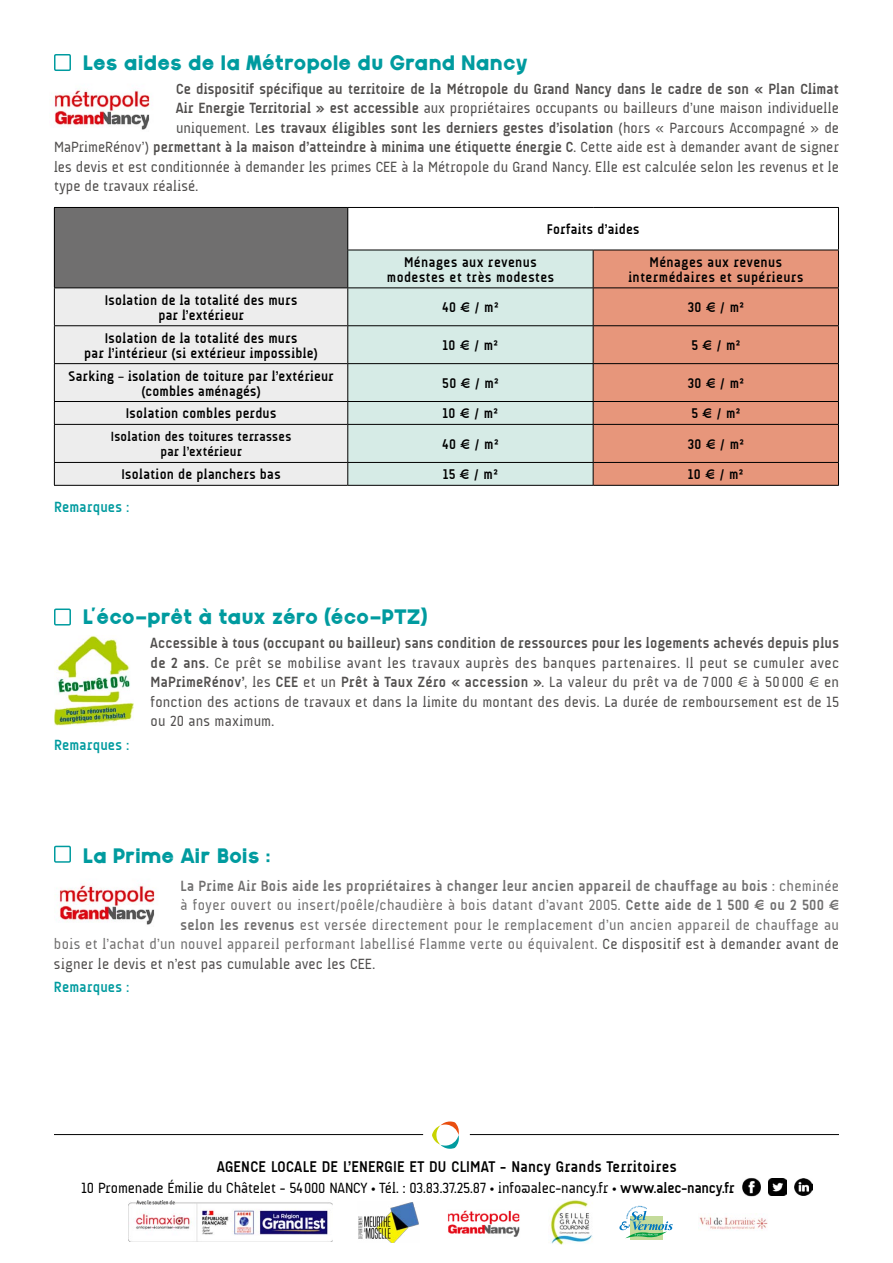
<style>
.page{position:relative;width:893px;height:1263px;background:#fff}
.page>*{position:absolute;margin:0;border:0;box-sizing:border-box;transform-origin:0 0}
.t1{font:19.5px "Gila";letter-spacing:.005em;color:#009b9f}
.t2{font:700 15.75px "A Udimat";letter-spacing:.015em;color:#000}
.t3{font:15px/19.5px "A Udimat";letter-spacing:.01em;color:#504e4d;text-align:justify}
.t4{font:700 15px "A Udimat";letter-spacing:.01em;color:#504e4d}
.t5{font:15px "A Udimat";letter-spacing:.03em;color:#706f6f}
.t6{font:15px "A Udimat";color:#000}
.t7{font:700 15px "A Udimat";letter-spacing:.035em;color:#706f6f}
.t8{font:700 15px "A Udimat";letter-spacing:.015em;color:#009b9f}
.t9{font:700 14.25px/15px "A Udimat";letter-spacing:.03em;color:#000;text-align:center}
.t10{font:700 13.5px/15.8px "A Udimat";letter-spacing:.03em;color:#000;text-align:center}
.s1{font-weight:700}
.s2{font-weight:400}
.s3{color:#504e4d}
</style>
<div class="page">
<img style="left:795px;top:1178px;width:17px;height:18px">
<img style="left:742px;top:1178px;width:19px;height:18px">
<img style="left:769px;top:1178px;width:17px;height:18px">
<hr style="left:54px;top:1134px;width:785px;height:1px;background:#000">
<div style="left:423px;top:1112px;width:47px;height:46px;background:#fff;border-radius:50%"></div>
<svg style="left:432px;top:1121px;width:27px;height:28px"></svg>
<img style="left:447px;top:1210px;width:73px;height:27px">
<div style="left:630px;top:1217px;width:32px;height:23px;background:#c4db9b"></div>
<svg style="left:619px;top:1206px;width:54px;height:32px"></svg>
<img style="left:358px;top:1202px;width:61px;height:41px">
<img style="left:549px;top:1200px;width:44px;height:44px">
<img style="left:698px;top:1216px;width:70px;height:14px">
<img style="left:128px;top:1201px;width:205px;height:40px">
<div style="left:54px;top:54px;width:17px;height:17px;border:2px solid #009b9f"></div>
<div style="left:54px;top:608px;width:17px;height:17px;border:2px solid #009b9f"></div>
<img style="left:54px;top:636px;width:80px;height:90px">
<div style="left:54px;top:846px;width:17px;height:17px;border:2px solid #009b9f"></div>
<img style="left:59px;top:885px;width:96px;height:40px">
<img style="left:54px;top:90px;width:96px;height:40px">
<div style="left:54px;top:207px;width:294px;height:81px;background:#706f6f"></div>
<div style="left:348px;top:251px;width:245px;height:234px;background:#d6ebe6"></div>
<div style="left:594px;top:251px;width:244px;height:234px;background:#e7967b"></div>
<div style="left:55px;top:288px;width:292px;height:197px;background:#ededed"></div>
<hr style="left:54px;top:207px;width:294px;height:1px;background:#000">
<hr style="left:54px;top:208px;width:1px;height:42px;background:#000">
<hr style="left:348px;top:207px;width:245px;height:1px;background:#000">
<hr style="left:347px;top:208px;width:1px;height:42px;background:#000">
<hr style="left:593px;top:207px;width:246px;height:1px;background:#000">
<hr style="left:838px;top:208px;width:1px;height:42px;background:#000">
<hr style="left:54px;top:250px;width:1px;height:37px;background:#000">
<hr style="left:347px;top:250px;width:246px;height:1px;background:#000">
<hr style="left:347px;top:250px;width:1px;height:37px;background:#000">
<hr style="left:593px;top:250px;width:246px;height:1px;background:#000">
<hr style="left:593px;top:250px;width:1px;height:37px;background:#000">
<hr style="left:838px;top:250px;width:1px;height:37px;background:#000">
<hr style="left:54px;top:287px;width:294px;height:1px;background:#000">
<hr style="left:54px;top:288px;width:1px;height:37px;background:#000">
<hr style="left:348px;top:287px;width:245px;height:1px;background:#000">
<hr style="left:347px;top:288px;width:1px;height:37px;background:#000">
<hr style="left:593px;top:287px;width:246px;height:1px;background:#000">
<hr style="left:593px;top:288px;width:1px;height:37px;background:#000">
<hr style="left:838px;top:288px;width:1px;height:37px;background:#000">
<hr style="left:54px;top:325px;width:294px;height:1px;background:#000">
<hr style="left:54px;top:326px;width:1px;height:37px;background:#000">
<hr style="left:348px;top:325px;width:245px;height:1px;background:#000">
<hr style="left:347px;top:326px;width:1px;height:37px;background:#000">
<hr style="left:593px;top:325px;width:246px;height:1px;background:#000">
<hr style="left:593px;top:326px;width:1px;height:37px;background:#000">
<hr style="left:838px;top:326px;width:1px;height:37px;background:#000">
<hr style="left:54px;top:363px;width:294px;height:1px;background:#000">
<hr style="left:54px;top:364px;width:1px;height:37px;background:#000">
<hr style="left:348px;top:363px;width:245px;height:1px;background:#000">
<hr style="left:347px;top:364px;width:1px;height:37px;background:#000">
<hr style="left:593px;top:363px;width:246px;height:1px;background:#000">
<hr style="left:593px;top:364px;width:1px;height:37px;background:#000">
<hr style="left:838px;top:364px;width:1px;height:37px;background:#000">
<hr style="left:54px;top:401px;width:294px;height:1px;background:#000">
<svg style="left:54px;top:402px;width:1px;height:22px"></svg>
<hr style="left:348px;top:401px;width:245px;height:1px;background:#000">
<svg style="left:347px;top:402px;width:1px;height:22px"></svg>
<hr style="left:593px;top:401px;width:246px;height:1px;background:#000">
<svg style="left:593px;top:402px;width:1px;height:22px"></svg>
<svg style="left:838px;top:402px;width:1px;height:22px"></svg>
<hr style="left:54px;top:424px;width:294px;height:1px;background:#000">
<hr style="left:54px;top:425px;width:1px;height:37px;background:#000">
<hr style="left:348px;top:424px;width:245px;height:1px;background:#000">
<hr style="left:347px;top:425px;width:1px;height:37px;background:#000">
<hr style="left:593px;top:424px;width:246px;height:1px;background:#000">
<hr style="left:593px;top:425px;width:1px;height:37px;background:#000">
<hr style="left:838px;top:425px;width:1px;height:37px;background:#000">
<hr style="left:54px;top:462px;width:294px;height:1px;background:#000">
<svg style="left:54px;top:463px;width:1px;height:22px"></svg>
<hr style="left:348px;top:462px;width:245px;height:1px;background:#000">
<svg style="left:347px;top:463px;width:1px;height:22px"></svg>
<hr style="left:593px;top:462px;width:246px;height:1px;background:#000">
<svg style="left:593px;top:463px;width:1px;height:22px"></svg>
<svg style="left:838px;top:463px;width:1px;height:22px"></svg>
<hr style="left:54px;top:485px;width:294px;height:1px;background:#000">
<hr style="left:348px;top:485px;width:245px;height:1px;background:#000">
<hr style="left:593px;top:485px;width:246px;height:1px;background:#000">
<h1 class="t1" style="left:83px;top:51px;width:446px">Les aides de la Métropole du Grand Nancy</h1>
<p class="t4" style="left:176px;top:80px;width:664px">Ce dispositif spécifique au territoire de la Métropole du Grand Nancy dans le cadre de son « Plan Climat</p>
<p class="t3" style="left:176px;top:98px;width:664px"><span class="s1">Air Energie Territorial » est accessible</span> aux propriétaires occupants ou bailleurs d’une maison individuelle</p>
<p class="t4" style="left:176px;top:119px;width:664px"><span class="s2">uniquement. L</span>es travaux éligibles sont les derniers gestes d’isolation <span class="s2">(hors « Parcours Accompagné » de</span></p>
<p class="t4" style="left:54px;top:139px;width:786px"><span class="s2">MaPrimeRénov’)</span> permettant à la maison d’atteindre à minima une étiquette énergie C<span class="s2">. Cette aide est à demander avant de signer</span></p>
<p class="t3" style="left:54px;top:157px;width:786px">les devis et est conditionnée à demander les primes CEE à la Métropole du Grand Nancy. Elle est calculée selon les revenus et le</p>
<p class="t3" style="left:54px;top:176px;width:146px">type de travaux réalisé.</p>
<p class="t9" style="left:547px;top:222px;width:94px">Forfaits d’aides</p>
<p class="t9" style="left:387px;top:254px;width:169px">Ménages aux revenus modestes et très modestes</p>
<p class="t9" style="left:628px;top:254px;width:176px">Ménages aux revenus intermédaires et supérieurs</p>
<p class="t9" style="left:105px;top:292px;width:194px">Isolation de la totalité des murs par l’extérieur</p>
<p class="t9" style="left:442px;top:300px;width:57px">40 € / m²</p>
<p class="t9" style="left:688px;top:300px;width:58px">30 € / m²</p>
<p class="t9" style="left:84px;top:330px;width:235px">Isolation de la totalité des murs<br>par l’intérieur (si extérieur impossible)</p>
<p class="t9" style="left:443px;top:338px;width:57px">10 € / m²</p>
<p class="t9" style="left:691px;top:338px;width:51px">5 € / m²</p>
<p class="t9" style="left:69px;top:368px;width:267px">Sarking – isolation de toiture par l’extérieur (combles aménagés)</p>
<p class="t9" style="left:442px;top:376px;width:58px">50 € / m²</p>
<p class="t9" style="left:688px;top:376px;width:58px">30 € / m²</p>
<p class="t9" style="left:126px;top:406px;width:152px">Isolation combles perdus</p>
<p class="t9" style="left:443px;top:406px;width:57px">10 € / m²</p>
<p class="t9" style="left:691px;top:406px;width:51px">5 € / m²</p>
<p class="t10" style="left:111px;top:428px;width:182px">Isolation des toitures terrasses par l’extérieur</p>
<p class="t9" style="left:442px;top:436px;width:57px">40 € / m²</p>
<p class="t9" style="left:688px;top:436px;width:58px">30 € / m²</p>
<p class="t9" style="left:122px;top:467px;width:161px">Isolation de planchers bas</p>
<p class="t9" style="left:443px;top:467px;width:56px">15 € / m²</p>
<p class="t9" style="left:688px;top:467px;width:57px">10 € / m²</p>
<p class="t8" style="left:54px;top:498px;width:77px">Remarques :</p>
<h1 class="t1" style="left:83px;top:605px;width:346px">L’éco-prêt à taux zéro (éco-PTZ)</h1>
<p class="t3" style="left:151px;top:633px;width:690px"><span class="s1">Accessible à tous (occupant ou bailleur) sans condition de ressources pour les logements achevés depuis plus de 2 ans.</span> Ce prêt se mobilise avant les travaux auprès des banques partenaires. Il peut se cumuler avec <span class="s1">MaPrimeRénov’</span>, les <span class="s1">CEE</span> et un <span class="s1">Prêt à Taux Zéro « accession »</span>. La valeur du prêt va de 7000 € à 50 000 € en fonction des actions de travaux et dans la limite du montant des devis. La durée de remboursement est de 15 ou 20 ans maximum.</p>
<p class="t8" style="left:54px;top:736px;width:77px">Remarques :</p>
<h1 class="t1" style="left:83px;top:843px;width:189px">La Prime Air Bois :</h1>
<p class="t7" style="left:180px;top:877px;width:660px">La Prime Air Bois aide les propriétaires à changer leur ancien appareil de chauffage au bois <span class="s2">: cheminée</span></p>
<p class="t5" style="left:180px;top:897px;width:660px">à foyer ouvert ou insert/poêle/chaudière à bois datant d’avant 2005. <span class="s1">Cette aide de 1 500 € ou 2 500 €</span></p>
<p class="t5" style="left:180px;top:916px;width:660px"><span class="s1">selon les revenus</span> est versée directement pour le remplacement d’un ancien appareil de chauffage au</p>
<p class="t5" style="left:54px;top:936px;width:786px">bois et l’achat d’un nouvel appareil performant labellisé Flamme verte ou équivalent. <span class="s3">Ce dispositif est à demander avant de</span></p>
<p class="t3" style="left:54px;top:954px;width:323px">signer le devis et n’est pas cumulable avec les CEE.</p>
<p class="t8" style="left:54px;top:979px;width:77px">Remarques :</p>
<p class="t2" style="left:217px;top:1158px;width:461px">AGENCE LOCALE DE L’ENERGIE ET DU CLIMAT - Nancy Grands Territoires</p>
<p class="t6" style="left:82px;top:1179px;width:654px">10 Promenade émilie du Châtelet - 54000 NANCY • Tél. : 03.83.37.25.87 • info@alec-nancy.fr • <span class="s1">www.alec-nancy.fr</span></p>
</div>
